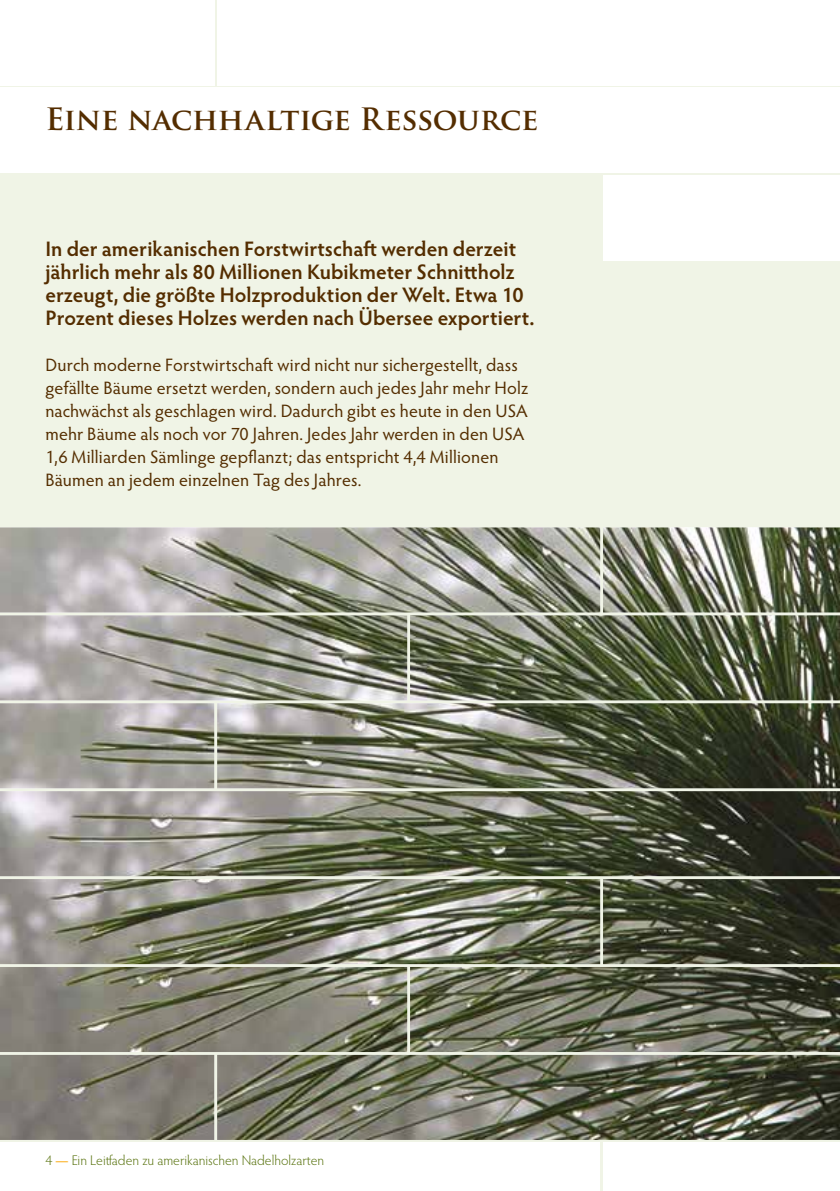
<style>
.page{position:relative;width:840px;height:1191px;background:#fff}
.page>*{position:absolute;margin:0;border:0;box-sizing:border-box;transform-origin:0 0}
.t1{font:700 30px "Trajan Pro";letter-spacing:-.01em;color:#542d00}
.t2{font:600 21px/23px "Hypatia Sans Pro";color:#542d00}
.t3{font:18px/23px "Hypatia Sans Pro";letter-spacing:.005em;color:#542d00}
.t4{font:300 14px "Hypatia Sans Pro";color:#5a7411}
.s1{font-weight:600;color:#fcc14f}
</style>
<div class="page">
<div style="left:0;top:0;width:839px;height:1191px;background:#f0f4e6"></div>
<div style="left:602px;top:1142px;width:237px;height:49px;background:#fff"></div>
<div style="left:0;top:1142px;width:600px;height:49px;background:#fff"></div>
<div style="left:0;top:0;width:214px;height:85px;background:#fff"></div>
<div style="left:0;top:88px;width:839px;height:85px;background:#fff"></div>
<img style="left:0;top:527px;width:839px;height:613px">
<div style="left:602px;top:176px;width:237px;height:85px;background:#fff"></div>
<div style="left:217px;top:0;width:622px;height:85px;background:#fff"></div>
<h1 class="t1" style="left:45px;top:100px;width:494px">Eine nachhaltige Ressource</h1>
<p class="t2" style="left:45px;top:236px;width:490px">In der amerikanischen Forstwirtschaft werden derzeit jährlich mehr als 80 Millionen Kubikmeter Schnittholz erzeugt, die größte Holzproduktion der Welt. Etwa 10<br>Prozent dieses Holzes werden nach Übersee exportiert.</p>
<p class="t3" style="left:45px;top:353px;width:484px">Durch moderne Forstwirtschaft wird nicht nur sichergestellt, dass gefällte Bäume ersetzt werden, sondern auch jedes Jahr mehr Holz nachwächst als geschlagen wird. Dadurch gibt es heute in den USA mehr Bäume als noch vor 70 Jahren. Jedes Jahr werden in den USA 1,6 Milliarden Sämlinge gepflanzt; das entspricht 4,4 Millionen Bäumen an jedem einzelnen Tag des Jahres.</p>
<p class="t4" style="left:45px;top:1151px;width:280px">4 <span class="s1">—</span> Ein Leitfaden zu amerikanischen Nadelholzarten</p>
</div>
